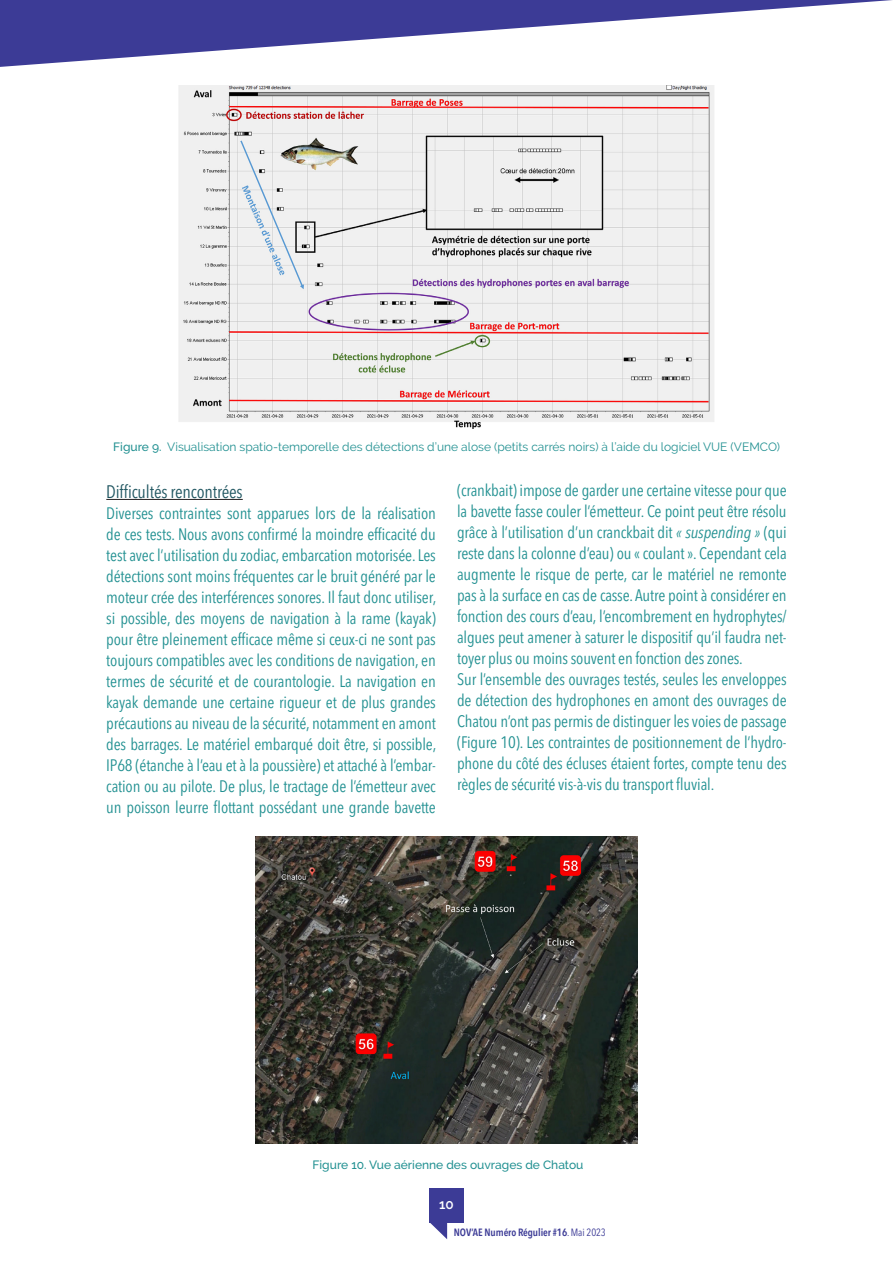
<style>
.page{position:relative;width:893px;height:1263px;background:#fff}
.page>*{position:absolute;margin:0;border:0;box-sizing:border-box;transform-origin:0 0}
.texte_article{font:condensed 18px "Avenir Next LT Pro";letter-spacing:-.01em;color:#1f5560}
.texte_article-2{font:condensed 16.5px/21px "Avenir Next LT Pro";letter-spacing:-.01em;color:#219091;text-align:justify}
.t1{font:600 13.5px "Raleway";color:#fff}
.Legende_sarcelle{font:12px "Raleway";color:#219091}
.Legende_sarcelle-2{font:500 12px "Raleway";color:#219091}
.t2{font:600 condensed 10.5px "Avenir Next LT Pro";letter-spacing:-.01em;color:#3c3b96}
.s1{font-weight:500}
.s2{font-style:italic}
.s3{font-weight:400}
</style>
<div class="page">
<svg style="left:429px;top:1222px;width:18px;height:17px"></svg>
<div style="left:429px;top:1188px;width:34px;height:34px;background:#3c3b96"></div>
<svg style="left:0;top:0;width:892px;height:67px"></svg>
<hr style="left:106px;top:499px;width:137px;height:1px;background:#231f20">
<img style="left:179px;top:86px;width:535px;height:342px">
<img style="left:255px;top:837px;width:383px;height:306px">
<p class="Legende_sarcelle" style="left:113px;top:439px;width:668px"><span class="s1">Figure 9.</span> Visualisation spatio-temporelle des détections d’une alose (petits carrés noirs) à l’aide du logiciel VUE (VEMCO)</p>
<p class="texte_article" style="left:106px;top:481px;width:138px">Difficultés rencontrées</p>
<p class="texte_article-2" style="left:106px;top:503px;width:332px">Diverses contraintes sont apparues lors de la réalisation de ces tests. Nous avons confirmé la moindre efficacité du test avec l’utilisation du zodiac, embarcation motorisée. Les détections sont moins fréquentes car le bruit généré par le moteur crée des interférences sonores. Il faut donc utiliser, si possible, des moyens de navigation à la rame (kayak) pour être pleinement efficace même si ceux-ci ne sont pas toujours compatibles avec les conditions de navigation, en termes de sécurité et de courantologie. La navigation en kayak demande une certaine rigueur et de plus grandes précautions au niveau de la sécurité, notamment en amont des barrages. Le matériel embarqué doit être, si possible, IP68 (étanche à l’eau et à la poussière) et attaché à l’embar&shy;cation ou au pilote. De plus, le tractage de l’émetteur avec un poisson leurre flottant possédant une grande bavette</p>
<p class="texte_article-2" style="left:457px;top:480px;width:331px">(crankbait) impose de garder une certaine vitesse pour que la bavette fasse couler l’émetteur. Ce point peut être résolu grâce à l’utilisation d’un cranckbait dit <span class="s2">« suspending »</span> (qui reste dans la colonne d’eau) ou « coulant ». Cependant cela augmente le risque de perte, car le matériel ne remonte pas à la surface en cas de casse. Autre point à considérer en fonction des cours d’eau, l’encombrement en hydrophytes/ algues peut amener à saturer le dispositif qu’il faudra net&shy;toyer plus ou moins souvent en fonction des zones.</p>
<p class="texte_article-2" style="left:457px;top:669px;width:331px">Sur l’ensemble des ouvrages testés, seules les enveloppes de détection des hydrophones en amont des ouvrages de Chatou n’ont pas permis de distinguer les voies de passage (Figure 10). Les contraintes de positionnement de l’hydro&shy;phone du côté des écluses étaient fortes, compte tenu des règles de sécurité vis-à-vis du transport fluvial.</p>
<p class="Legende_sarcelle-2" style="left:313px;top:1158px;width:272px">Figure 10. Vue aérienne des ouvrages de Chatou</p>
<p class="t1" style="left:439px;top:1197px;width:16px">10</p>
<p class="t2" style="left:454px;top:1226px;width:153px">NOV’AE Numéro Régulier #16<span class="s3">. Mai 2023</span></p>
</div>
